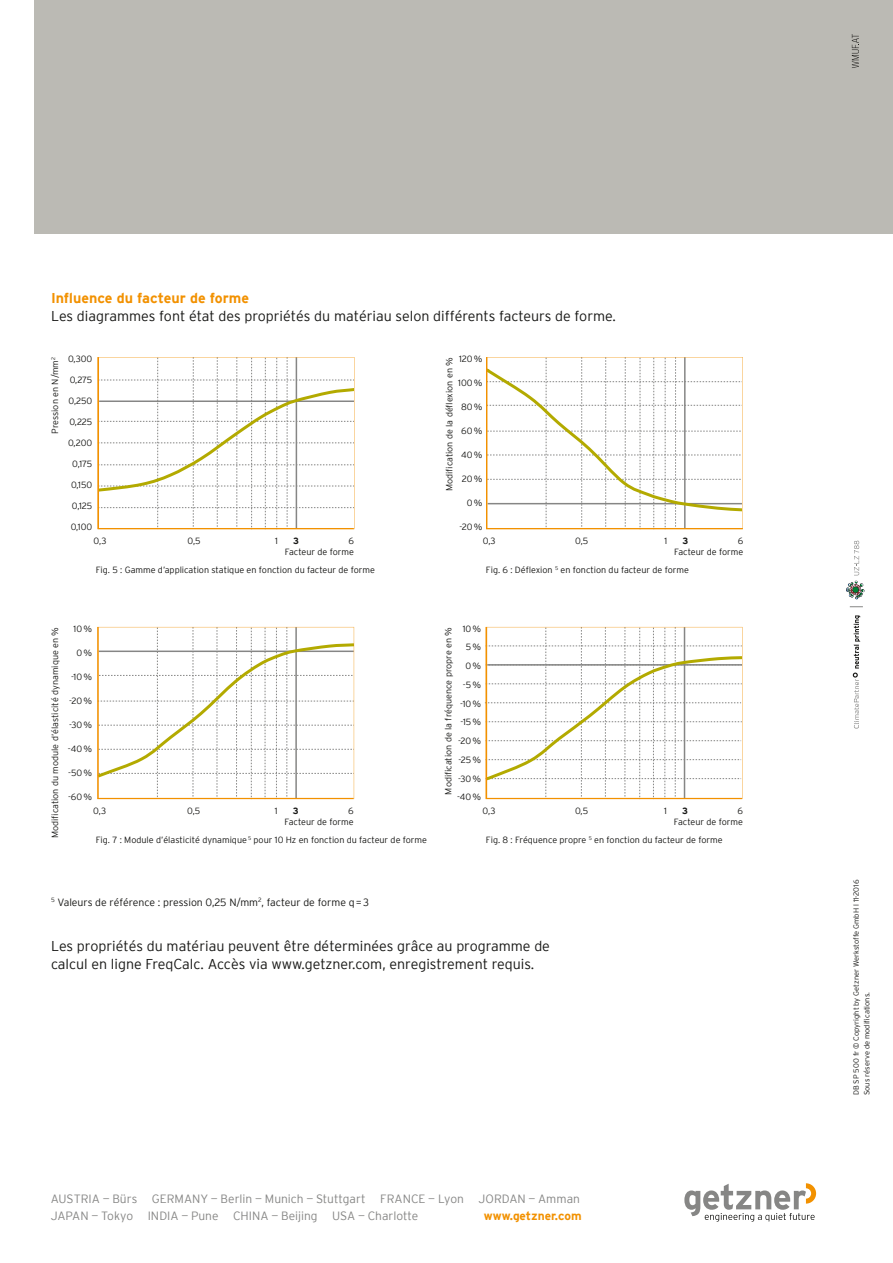
<style>
.page{position:relative;width:893px;height:1263px;background:#fff}
.page>*{position:absolute;margin:0;border:0;box-sizing:border-box;transform-origin:0 0}
.t1{font:300 14.25px/18px "Interstate";color:#171715}
.t2{font:700 14.25px "Interstate";color:#f29100}
.t3{font:300 12px/17.4px "Interstate";color:#868685}
.t4{font:700 12px "Interstate";color:#f29100}
.t5{font:300 10.5px "Interstate";color:#171715}
.t6{font:300 9px/18.8px "Interstate";color:#171715;text-align:right}
.t7{font:700 9px "Interstate";color:#171715}
.t8{font:300 7.5px/10.5px "Interstate";color:#171715}
</style>
<div class="page">
<div style="left:34px;top:0;width:859px;height:234px;background:#bbbab4"></div>
<svg style="left:852px;top:34px;width:7px;height:34px"></svg>
<svg style="left:684px;top:1183px;width:132px;height:39px"></svg>
<svg style="left:97px;top:357px;width:258px;height:172px"></svg>
<svg style="left:97px;top:627px;width:258px;height:172px"></svg>
<svg style="left:486px;top:357px;width:257px;height:172px"></svg>
<svg style="left:485px;top:627px;width:258px;height:172px"></svg>
<svg style="left:853px;top:615px;width:7px;height:113px"></svg>
<svg style="left:846px;top:581px;width:18px;height:18px"></svg>
<svg style="left:850px;top:606px;width:13px;height:1px"></svg>
<svg style="left:854px;top:541px;width:5px;height:34px"></svg>
<h1 class="t2" style="left:51px;top:290px;width:199px">Inluence du facteur de forme</h1>
<h1 class="t1" style="left:51px;top:307px;width:566px">Les diagrammes font état des propriétés du matériau selon différents facteurs de forme.</h1>
<p class="t6" style="left:46px;top:434px;width:78px;rotate:-90deg">Pression en N/mm<sup>2</sup></p>
<p class="t6" style="left:459px;top:349px;width:25px">120 %</p>
<p class="t6" style="left:458px;top:373px;width:26px">100 %</p>
<p class="t6" style="left:461px;top:397px;width:23px">80 %</p>
<p class="t6" style="left:461px;top:421px;width:23px">60 %</p>
<p class="t6" style="left:461px;top:445px;width:23px">40 %</p>
<p class="t6" style="left:462px;top:469px;width:22px">20 %</p>
<p class="t6" style="left:467px;top:493px;width:17px">0 %</p>
<p class="t6" style="left:459px;top:517px;width:24px">-20 %</p>
<p class="t6" style="left:68px;top:349px;width:26px">0,300</p>
<p class="t6" style="left:70px;top:370px;width:24px">0,275</p>
<p class="t6" style="left:69px;top:391px;width:25px">0,250</p>
<p class="t6" style="left:69px;top:412px;width:24px">0,225</p>
<p class="t6" style="left:68px;top:433px;width:26px">0,200</p>
<p class="t6" style="left:72px;top:454px;width:22px">0,175</p>
<p class="t6" style="left:71px;top:475px;width:23px">0,150</p>
<p class="t6" style="left:72px;top:496px;width:22px">0,125</p>
<p class="t6" style="left:71px;top:517px;width:23px">0,100</p>
<p class="t6" style="left:440px;top:491px;width:136px;rotate:-90deg">Modiication de la délexion en %</p>
<p class="t6" style="left:94px;top:532px;width:14px">0,3</p>
<p class="t6" style="left:187px;top:532px;width:15px">0,5</p>
<p class="t6" style="left:275px;top:532px;width:4px">1</p>
<p class="t7" style="left:293px;top:537px;width:7px">3</p>
<p class="t6" style="left:285px;top:536px;width:71px;line-height:10.8px">6<br>Facteur de forme</p>
<p class="t6" style="left:483px;top:532px;width:14px">0,3</p>
<p class="t6" style="left:575px;top:532px;width:15px">0,5</p>
<p class="t6" style="left:664px;top:532px;width:4px">1</p>
<p class="t7" style="left:682px;top:537px;width:7px">3</p>
<p class="t6" style="left:674px;top:536px;width:71px;line-height:10.8px">6<br>Facteur de forme</p>
<p class="t6" style="left:96px;top:560px;width:281px">Fig. 5 : Gamme d’application statique en fonction du facteur de forme</p>
<p class="t6" style="left:486px;top:560px;width:205px">Fig. 6 : Délexion <sup>5</sup> en fonction du facteur de forme</p>
<p class="t6" style="left:74px;top:619px;width:20px">10 %</p>
<p class="t6" style="left:76px;top:643px;width:17px">0 %</p>
<p class="t6" style="left:71px;top:667px;width:23px">-10 %</p>
<p class="t6" style="left:69px;top:691px;width:24px">-20 %</p>
<p class="t6" style="left:69px;top:715px;width:24px">-30 %</p>
<p class="t6" style="left:68px;top:739px;width:26px">-40 %</p>
<p class="t6" style="left:68px;top:763px;width:25px">-50 %</p>
<p class="t6" style="left:68px;top:787px;width:25px">-60 %</p>
<p class="t6" style="left:457px;top:619px;width:26px">10 %<br>5 %<br>0 % -5 % -10 % -15 % -20 % -25 % -30 % -40 %</p>
<p class="t6" style="left:46px;top:838px;width:213px;rotate:-90deg">Modiication du module d’élasticité dynamique en %</p>
<p class="t6" style="left:439px;top:794px;width:169px;rotate:-90deg">Modiication de la fréquence propre en %</p>
<p class="t6" style="left:483px;top:801px;width:14px">0,3</p>
<p class="t6" style="left:575px;top:801px;width:15px">0,5</p>
<p class="t6" style="left:664px;top:801px;width:4px">1</p>
<p class="t7" style="left:682px;top:807px;width:7px">3</p>
<p class="t6" style="left:674px;top:805px;width:71px;line-height:10.8px">6<br>Facteur de forme</p>
<p class="t6" style="left:93px;top:801px;width:14px">0,3</p>
<p class="t6" style="left:187px;top:801px;width:15px">0,5</p>
<p class="t6" style="left:275px;top:801px;width:4px">1</p>
<p class="t7" style="left:293px;top:807px;width:7px">3</p>
<p class="t6" style="left:285px;top:805px;width:71px;line-height:10.8px">6<br>Facteur de forme</p>
<p class="t6" style="left:96px;top:830px;width:333px">Fig. 7 : Module d’élasticité dynamique <sup>5</sup> pour 10 Hz en fonction du facteur de forme</p>
<p class="t6" style="left:486px;top:830px;width:238px">Fig. 8 : Fréquence propre <sup>5</sup> en fonction du facteur de forme</p>
<p class="t5" style="left:51px;top:896px;width:320px"><sup>5</sup> Valeurs de référence : pression 0,25 N/mm<sup>2</sup>, facteur de forme q = 3</p>
<h1 class="t1" style="left:51px;top:937px;width:500px">Les propriétés du matériau peuvent être déterminées grâce au programme de calcul en ligne FreqCalc. Accès via www.getzner.com, enregistrement requis.</h1>
<h2 class="t3" style="left:51px;top:1190px;width:531px">AUSTRIA — Bürs GERMANY — Berlin — Munich — Stuttgart FRANCE — Lyon JORDAN — Amman<br>JAPAN — Tokyo INDIA — Pune CHINA — Beijing USA — Charlotte</h2>
<h2 class="t4" style="left:484px;top:1211px;width:99px">www.getzner.com</h2>
<p class="t8" style="left:851px;top:1095px;width:217px;rotate:-90deg">DB SP 500 fr © Copyright by Getzner Werkstoffe GmbH l 11-2016<br>Sous réserve de modiications.</p>
</div>
